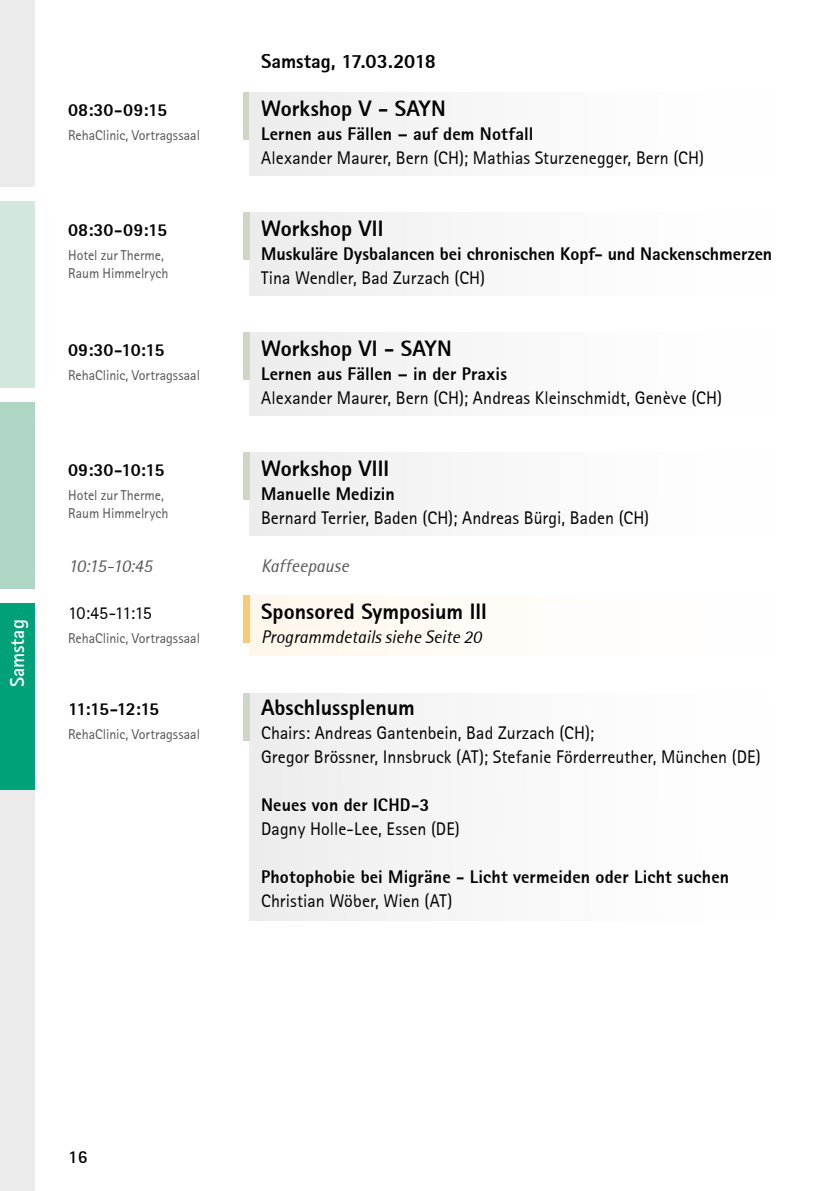
<style>
.page{position:relative;width:840px;height:1191px;background:#fff}
.page>*{position:absolute;margin:0;border:0;box-sizing:border-box;transform-origin:0 0}
.t1{font:800 22px "Libre Sans Serif Black S Si";color:#000}
.t2{font:800 20px "Libre Sans Serif Black S Si";color:#000}
.t3{font:700 20px "Libre Sans Serif S Si";color:#fff}
.t4{font:18px/24px "Libre Sans Serif S Si";letter-spacing:.005em;color:#000}
.t5{font:800 18px "Libre Sans Serif Black S Si";letter-spacing:.005em;color:#000}
.t6{font:italic 18px "Libre Sans Serif S Si";color:#000}
.t7{font:italic 18px "Libre Sans Serif S Si";color:#565655}
.t8{font:700 18px "Libre Sans Serif S Si";color:#000}
.t9{font:14px/18px "Libre Sans Serif S Si";color:#565655}
</style>
<div class="page">
<div style="left:249px;top:595px;width:522px;height:61px;background:#fffcf7"></div>
<div style="left:243px;top:595px;width:6px;height:48px;background:#fcc974"></div>
<div style="left:249px;top:212px;width:522px;height:84px;background:#f7f7f7"></div>
<div style="left:249px;top:332px;width:522px;height:83px;background:#f7f7f7"></div>
<div style="left:249px;top:451px;width:522px;height:84px;background:#f7f7f7"></div>
<div style="left:249px;top:693px;width:522px;height:228px;background:#f8f8f8"></div>
<div style="left:243px;top:92px;width:6px;height:48px;background:#ced6c7"></div>
<div style="left:243px;top:212px;width:6px;height:48px;background:#ced6c7"></div>
<div style="left:243px;top:332px;width:6px;height:48px;background:#ced6c7"></div>
<div style="left:243px;top:452px;width:6px;height:47px;background:#ced6c7"></div>
<div style="left:243px;top:693px;width:6px;height:48px;background:#ced6c7"></div>
<div style="left:0;top:0;width:34px;height:1191px;background:#ebebeb"></div>
<div style="left:0;top:602px;width:34px;height:187px;background:#00a078"></div>
<div style="left:0;top:401px;width:34px;height:187px;background:#afd6c4"></div>
<div style="left:0;top:201px;width:34px;height:187px;background:#d3e7dd"></div>
<div style="left:0;top:588px;width:68px;height:14px;background:#fff"></div>
<div style="left:0;top:388px;width:68px;height:13px;background:#fff"></div>
<div style="left:0;top:187px;width:68px;height:14px;background:#fff"></div>
<div style="left:249px;top:92px;width:522px;height:84px;background:#f7f7f7"></div>
<p class="t3" style="left:5px;top:687px;width:70px;rotate:-90deg">Samstag</p>
<p class="t5" style="left:68px;top:98px;width:100px">08:30-09:15</p>
<p class="t9" style="left:68px;top:126px;width:133px">RehaClinic, Vortragssaal</p>
<p class="t5" style="left:68px;top:218px;width:100px">08:30-09:15</p>
<p class="t9" style="left:68px;top:246px;width:102px">Hotel zur Therme,<br>Raum Himmelrych</p>
<p class="t5" style="left:68px;top:338px;width:98px">09:30-10:15</p>
<p class="t9" style="left:68px;top:366px;width:133px">RehaClinic, Vortragssaal</p>
<p class="t5" style="left:68px;top:458px;width:98px">09:30-10:15</p>
<p class="t9" style="left:68px;top:486px;width:102px">Hotel zur Therme,<br>Raum Himmelrych</p>
<p class="t7" style="left:68px;top:554px;width:86px">10:15-10:45</p>
<p class="t4" style="left:68px;top:601px;width:85px">10:45-11:15</p>
<p class="t9" style="left:68px;top:629px;width:133px">RehaClinic, Vortragssaal</p>
<p class="t5" style="left:68px;top:697px;width:93px">11:15-12:15</p>
<p class="t9" style="left:68px;top:725px;width:133px">RehaClinic, Vortragssaal</p>
<p class="t2" style="left:261px;top:48px;width:176px">Samstag, 17.03.2018</p>
<p class="t1" style="left:261px;top:94px;width:186px">Workshop V - SAYN</p>
<p class="t5" style="left:261px;top:122px;width:274px">Lernen aus Fällen – auf dem Notfall</p>
<p class="t4" style="left:261px;top:146px;width:444px">Alexander Maurer, Bern (CH); Mathias Sturzenegger, Bern (CH)</p>
<p class="t1" style="left:261px;top:214px;width:124px">Workshop VII</p>
<p class="t5" style="left:261px;top:242px;width:512px">Muskuläre Dysbalancen bei chronischen Kopf- und Nackenschmerzen</p>
<p class="t4" style="left:261px;top:265px;width:225px">Tina Wendler, Bad Zurzach (CH)</p>
<p class="t1" style="left:261px;top:334px;width:192px">Workshop VI - SAYN</p>
<p class="t5" style="left:261px;top:362px;width:247px">Lernen aus Fällen – in der Praxis</p>
<p class="t4" style="left:261px;top:385px;width:462px">Alexander Maurer, Bern (CH); Andreas Kleinschmidt, Genève (CH)</p>
<p class="t1" style="left:261px;top:454px;width:130px">Workshop VIII</p>
<p class="t5" style="left:261px;top:482px;width:135px">Manuelle Medizin</p>
<p class="t4" style="left:261px;top:505px;width:389px">Bernard Terrier, Baden (CH); Andreas Bürgi, Baden (CH)</p>
<p class="t7" style="left:261px;top:554px;width:89px">Kaffeepause</p>
<p class="t1" style="left:261px;top:598px;width:227px">Sponsored Symposium III</p>
<p class="t6" style="left:261px;top:626px;width:222px">Programmdetails siehe Seite 20</p>
<p class="t1" style="left:261px;top:693px;width:155px">Abschlussplenum</p>
<p class="t4" style="left:261px;top:721px;width:501px">Chairs: Andreas Gantenbein, Bad Zurzach (CH);<br>Gregor Brössner, Innsbruck (AT); Stefanie Förderreuther, München (DE)</p>
<p class="t5" style="left:261px;top:793px;width:170px">Neues von der ICHD-3</p>
<p class="t4" style="left:261px;top:817px;width:200px">Dagny Holle-Lee, Essen (DE)</p>
<p class="t5" style="left:261px;top:865px;width:469px">Photophobie bei Migräne - Licht vermeiden oder Licht suchen</p>
<p class="t4" style="left:261px;top:889px;width:193px">Christian Wöber, Wien (AT)</p>
<p class="t8" style="left:68px;top:1145px;width:21px">16</p>
</div>
